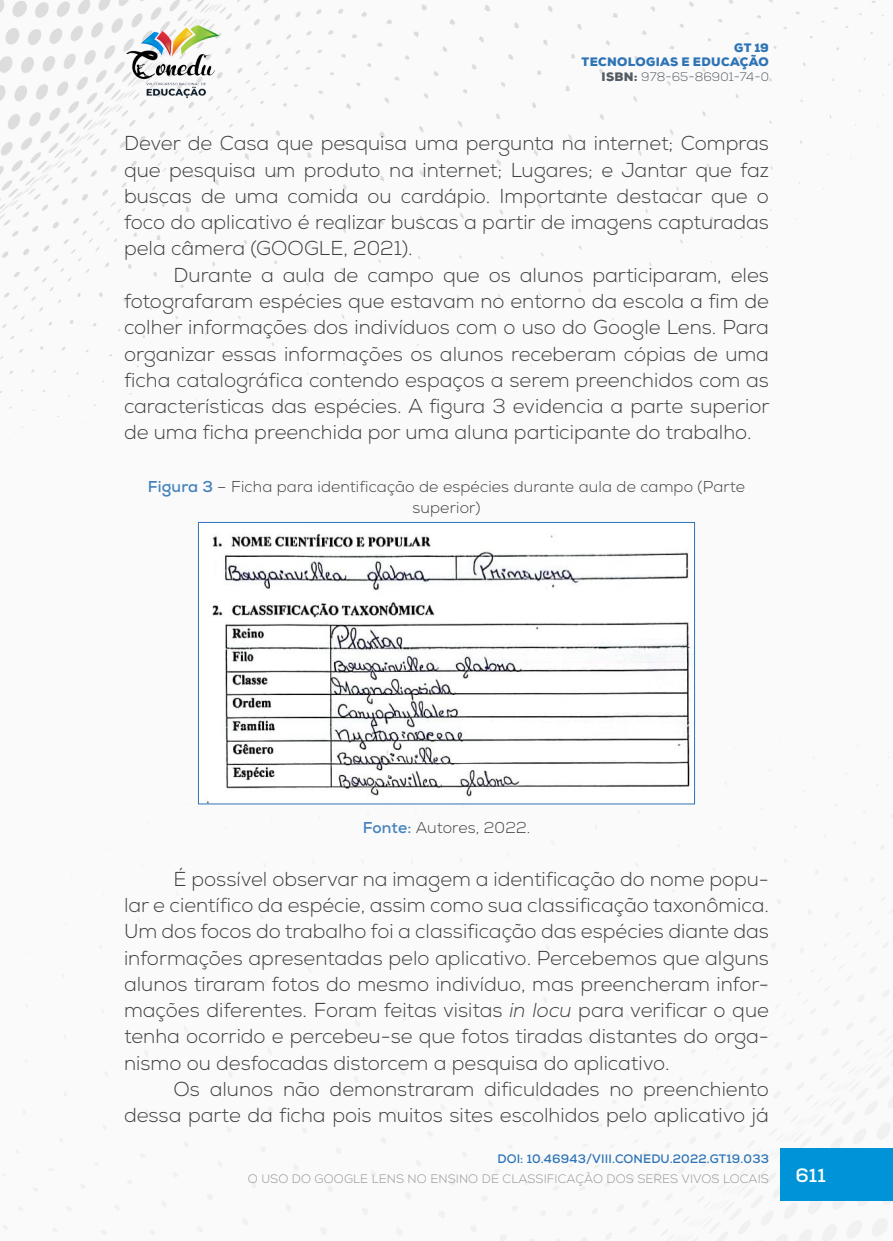
<style>
.page{position:relative;width:893px;height:1241px;background:#fff}
.page>*{position:absolute;margin:0;border:0;box-sizing:border-box;transform-origin:0 0}
._8_CORPO{font:300 20.12px/26.2px "Nexa";color:#3e3e3f;text-align:justify}
.t1{font:700 19.25px "Nexa";color:#fff}
._11_LEGENDAS{font:300 15.75px/21px "Nexa";letter-spacing:.01em;color:#3e3e3f;text-align:center}
._12_FONTES{font:300 15.75px "Nexa";letter-spacing:.01em;color:#3e3e3f}
.t2{font:300 12.25px "Nexa";letter-spacing:.01em;color:#939598}
.t3{font:900 12.25px/14.7px "Nexa";letter-spacing:.025em;color:#2e74b5;text-align:right}
.t4{font:700 12.25px "Nexa";letter-spacing:.01em;color:#2e74b5}
.s1{color:#505b64}
.s2{font-weight:300;color:#505b64}
.s3{font-weight:700;color:#4382bc}
.s4{font-style:italic}
</style>
<div class="page">
<img style="left:0;top:0;width:893px;height:1240px">
<div style="left:781px;top:1148px;width:112px;height:52px;background:#0093d8"></div>
<img style="left:124px;top:25px;width:98px;height:74px">
<img style="left:200px;top:524px;width:493px;height:278px">
<div style="left:198px;top:522px;width:497px;height:282px;border:1px solid #2e74b5"></div>
<p class="t3" style="left:582px;top:40px;width:189px">GT 19<br>TECNOLOGIAS E EDUCAÇÃO<br><span class="s1">ISBN:</span> <span class="s2">978-65-86901-74-0</span></p>
<p class="_8_CORPO" style="left:124px;top:131px;width:646px">Dever de Casa que pesquisa uma pergunta na internet; Compras que pesquisa um produto na internet; Lugares; e Jantar que faz buscas de uma comida ou cardápio. Importante destacar que o foco do aplicativo é realizar buscas a partir de imagens capturadas pela câmera (GOOGLE, 2021).</p>
<p class="_8_CORPO" style="left:124px;top:262px;width:647px;text-indent:50px">Durante a aula de campo que os alunos participaram, eles fotografaram espécies que estavam no entorno da escola a fim de colher informações dos indivíduos com o uso do Google Lens. Para organizar essas informações os alunos receberam cópias de uma ficha catalográfica contendo espaços a serem preenchidos com as características das espécies. A figura 3 evidencia a parte superior de uma ficha preenchida por uma aluna participante do trabalho.</p>
<p class="_11_LEGENDAS" style="left:148px;top:476px;width:599px"><span class="s3">Figura 3</span> – Ficha para identificação de espécies durante aula de campo (Parte superior)</p>
<p class="_12_FONTES" style="left:363px;top:818px;width:169px"><span class="s3">Fonte:</span> Autores, 2022.</p>
<p class="_8_CORPO" style="left:124px;top:866px;width:646px;text-indent:50px">É possível observar na imagem a identificação do nome popu&shy;lar e científico da espécie, assim como sua classificação taxonômica.<br>Um dos focos do trabalho foi a classificação das espécies diante das informações apresentadas pelo aplicativo. Percebemos que alguns alunos tiraram fotos do mesmo indivíduo, mas preencheram infor&shy;mações diferentes. Foram feitas visitas <span class="s4">in locu</span> para verificar o que tenha ocorrido e percebeu-se que fotos tiradas distantes do orga&shy;nismo ou desfocadas distorcem a pesquisa do aplicativo.</p>
<p class="_8_CORPO" style="left:124px;top:1076px;width:646px;text-align:right">Os alunos não demonstraram dificuldades no preenchiento dessa parte da ficha pois muitos sites escolhidos pelo aplicativo já</p>
<p class="t4" style="left:497px;top:1150px;width:273px">DOI: 10.46943/VIII.CONEDU.2022.GT19.033</p>
<p class="t2" style="left:248px;top:1171px;width:523px">O USO DO GOOGLE LENS NO ENSINO DE CLASSIFICAÇÃO DOS SERES VIVOS LOCAIS</p>
<p class="t1" style="left:796px;top:1162px;width:32px">611</p>
</div>
